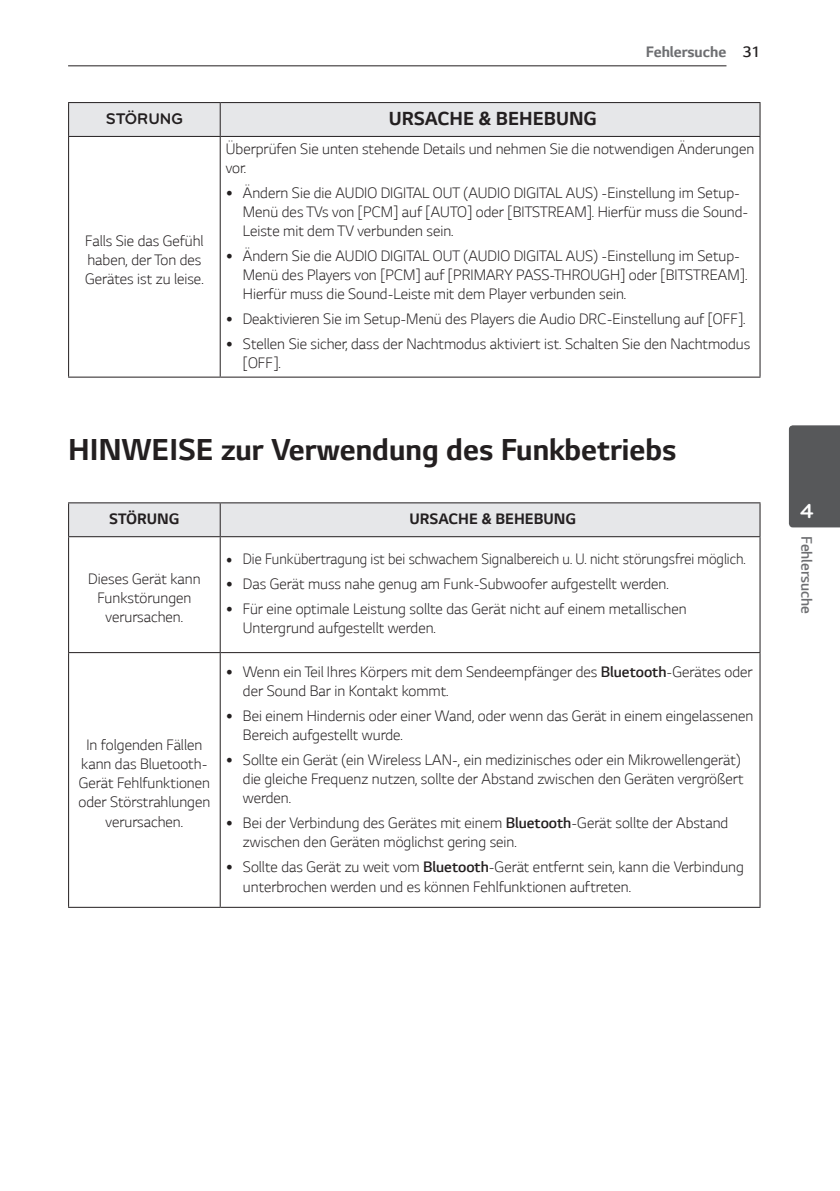
<style>
.page{position:relative;width:840px;height:1191px;background:#fff}
.page>*{position:absolute;margin:0;border:0;box-sizing:border-box;transform-origin:0 0}
.t1{font:700 32px "LG Smart";color:#231f20}
.t2{font:700 21px "Bryant LG";color:#fff}
.t3{font:700 20px "LG Smart";color:#231f20}
.t4{font:300 16px/19.2px "LG Smart";color:#231f20}
.t5{font:300 16px/24.8px "LG Smart";color:#231f20;scale:.95 1}
.t6{font:700 16px "LG Smart";color:#231f20}
.t7{font:700 16px "LG Smart";color:#6d6e71}
.t8{font:300 16px "LG Smart";color:#6d6e71}
.t9{font:700 16px "Bryant LG";color:#231f20}
.s1{font-weight:300;color:#231f20}
.s2{font-style:inherit}
</style>
<div class="page">
<hr style="left:68px;top:65px;width:658px;height:1px;background:#231f20">
<div style="left:788px;top:425px;width:51px;height:102px;background:#57585a"></div>
<div style="left:69px;top:103px;width:690px;height:33px;background:#e6e7e9"></div>
<hr style="left:68px;top:102px;width:152px;height:1px;background:#231f20">
<hr style="left:68px;top:103px;width:1px;height:33px;background:#231f20">
<hr style="left:220px;top:102px;width:540px;height:1px;background:#231f20">
<hr style="left:219px;top:103px;width:1px;height:33px;background:#231f20">
<hr style="left:759px;top:103px;width:1px;height:33px;background:#231f20">
<hr style="left:68px;top:136px;width:152px;height:1px;background:#231f20">
<hr style="left:220px;top:136px;width:540px;height:1px;background:#231f20">
<hr style="left:68px;top:137px;width:1px;height:239px;background:#231f20">
<hr style="left:68px;top:376px;width:152px;height:1px;background:#231f20">
<hr style="left:219px;top:137px;width:1px;height:239px;background:#231f20">
<hr style="left:759px;top:137px;width:1px;height:239px;background:#231f20">
<hr style="left:220px;top:376px;width:540px;height:1px;background:#231f20">
<div style="left:69px;top:503px;width:690px;height:33px;background:#e6e7e9"></div>
<hr style="left:68px;top:537px;width:1px;height:115px;background:#231f20">
<hr style="left:219px;top:537px;width:1px;height:115px;background:#231f20">
<hr style="left:759px;top:537px;width:1px;height:115px;background:#231f20">
<hr style="left:68px;top:653px;width:1px;height:253px;background:#231f20">
<hr style="left:68px;top:652px;width:152px;height:1px;background:#231f20">
<hr style="left:68px;top:906px;width:152px;height:1px;background:#231f20">
<hr style="left:219px;top:653px;width:1px;height:253px;background:#231f20">
<hr style="left:759px;top:653px;width:1px;height:253px;background:#231f20">
<hr style="left:220px;top:652px;width:540px;height:1px;background:#231f20">
<hr style="left:220px;top:906px;width:540px;height:1px;background:#231f20">
<hr style="left:68px;top:502px;width:152px;height:1px;background:#231f20">
<hr style="left:68px;top:503px;width:1px;height:33px;background:#231f20">
<hr style="left:220px;top:502px;width:540px;height:1px;background:#231f20">
<hr style="left:219px;top:503px;width:1px;height:33px;background:#231f20">
<hr style="left:759px;top:503px;width:1px;height:33px;background:#231f20">
<hr style="left:68px;top:536px;width:152px;height:1px;background:#231f20">
<hr style="left:220px;top:536px;width:540px;height:1px;background:#231f20">
<p class="t9" style="left:106px;top:109px;width:79px">STÖRUNG</p>
<p class="t3" style="left:388px;top:110px;width:210px">URSACHE &amp; BEHEBUNG</p>
<p class="t7" style="left:645px;top:45px;width:116px">Fehlersuche <span class="s1">31</span></p>
<p class="t4" style="left:85px;top:232px;width:120px">Falls Sie das Gefühl haben, der Ton des<br>Gerätes ist zu leise.</p>
<p class="t4" style="left:226px;top:140px;width:529px">Überprüfen Sie unten stehende Details und nehmen Sie die notwendigen Änderungen vor.</p>
<p class="t4" style="left:243px;top:184px;width:506px">Ändern Sie die AUDIO DIGITAL OUT (AUDIO DIGITAL AUS) -Einstellung im Setup-<br>Menü des TVs von [PCM] auf [AUTO] oder [BITSTREAM]. Hierfür muss die Sound-<br>Leiste mit dem TV verbunden sein.</p>
<p class="t4" style="left:243px;top:247px;width:505px">Ändern Sie die AUDIO DIGITAL OUT (AUDIO DIGITAL AUS) -Einstellung im Setup-<br>Menü des Players von [PCM] auf [PRIMARY PASS-THROUGH] oder [BITSTREAM].<br>Hierfür muss die Sound-Leiste mit dem Player verbunden sein.</p>
<p class="t4" style="left:243px;top:308px;width:508px;line-height:24.8px">Deaktivieren Sie im Setup-Menü des Players die Audio DRC-Einstellung auf [OFF].<br>Stellen Sie sicher, dass der Nachtmodus aktiviert ist. Schalten Sie den Nachtmodus</p>
<p class="t4" style="left:243px;top:355px;width:39px">[OFF].</p>
<h1 class="t1" style="left:68px;top:436px;width:609px">HINWEISE zur Verwendung des Funkbetriebs</h1>
<p class="t6" style="left:109px;top:512px;width:72px">STÖRUNG</p>
<p class="t6" style="left:409px;top:512px;width:168px">URSACHE &amp; BEHEBUNG</p>
<p class="t4" style="left:88px;top:570px;width:114px;text-align:center">Dieses Gerät kann<br>Funkstörungen verursachen.</p>
<p class="t4" style="left:78px;top:736px;width:133px;text-align:center">In folgenden Fällen kann das Bluetooth-<br>Gerät Fehlfunktionen oder Störstrahlungen verursachen.</p>
<p class="t5" style="left:243px;top:548px;width:530px">Die Funkübertragung ist bei schwachem Signalbereich u. U. nicht störungsfrei möglich.<br>Das Gerät muss nahe genug am Funk-Subwoofer aufgestellt werden.<br>Für eine optimale Leistung sollte das Gerät nicht auf einem metallischen</p>
<p class="t4" style="left:243px;top:619px;width:194px">Untergrund aufgestellt werden.</p>
<p class="t4" style="left:243px;top:663px;width:511px">Wenn ein Teil Ihres Körpers mit dem Sendeempfänger des <span class="s2">Bluetooth</span>-Gerätes oder der Sound Bar in Kontakt kommt.</p>
<p class="t4" style="left:243px;top:707px;width:511px">Bei einem Hindernis oder einer Wand, oder wenn das Gerät in einem eingelassenen<br>Bereich aufgestellt wurde.</p>
<p class="t4" style="left:243px;top:751px;width:502px">Sollte ein Gerät (ein Wireless LAN-, ein medizinisches oder ein Mikrowellengerät) die gleiche Frequenz nutzen, sollte der Abstand zwischen den Geräten vergrößert werden.</p>
<p class="t4" style="left:243px;top:814px;width:486px">Bei der Verbindung des Gerätes mit einem <span class="s2">Bluetooth</span>-Gerät sollte der Abstand zwischen den Geräten möglichst gering sein.</p>
<p class="t4" style="left:243px;top:858px;width:502px">Sollte das Gerät zu weit vom <span class="s2">Bluetooth</span>-Gerät entfernt sein, kann die Verbindung unterbrochen werden und es können Fehlfunktionen auftreten.</p>
<h2 class="t2" style="left:799px;top:498px;width:15px">4</h2>
<p class="t8" style="left:812px;top:536px;width:80px;rotate:90deg">Fehlersuche</p>
</div>
